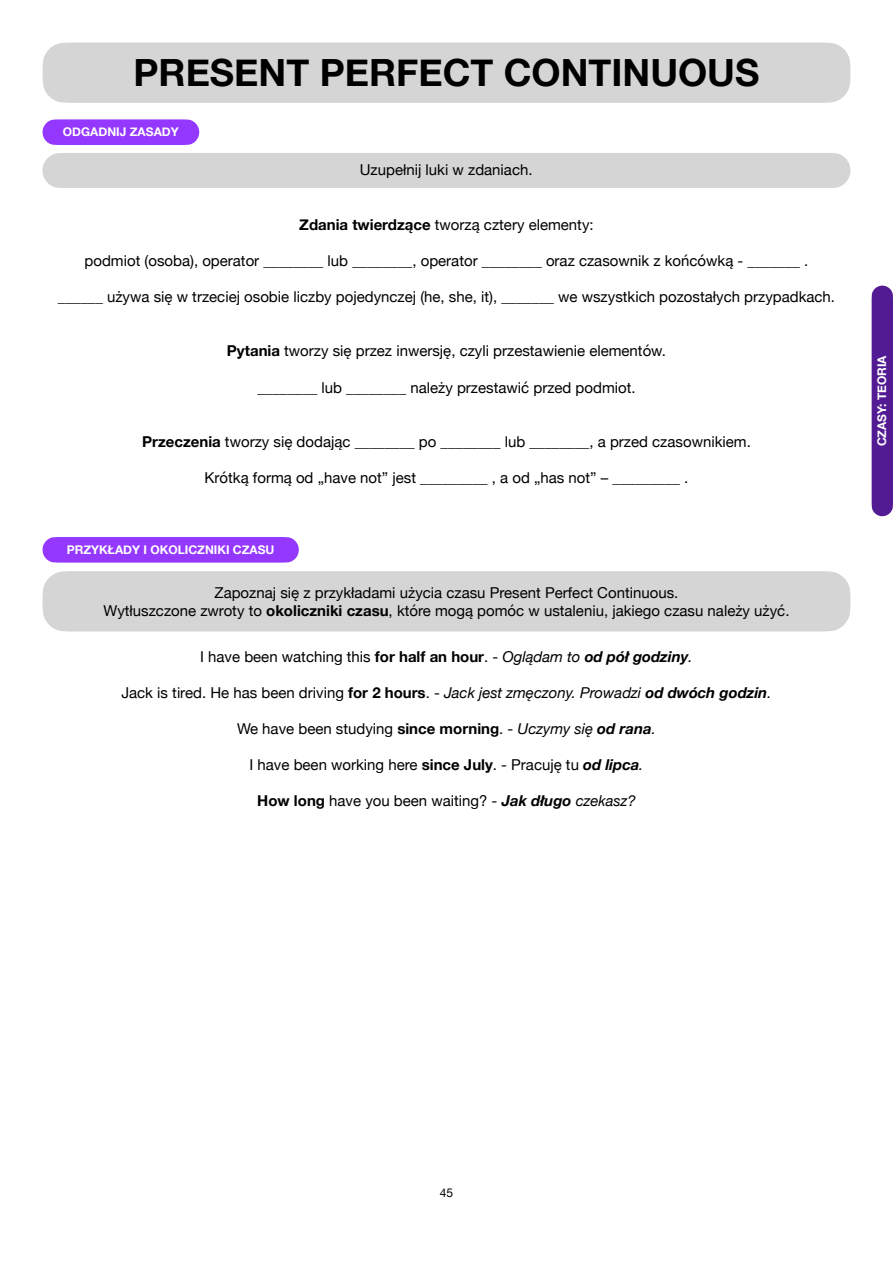
<style>
.page{position:relative;width:893px;height:1263px;background:#fff}
.page>*{position:absolute;margin:0;border:0;box-sizing:border-box;transform-origin:0 0}
.t1{font:700 37.5px "Helvetica Neue";color:#000}
.t2{font:15px/18px "Helvetica Neue";color:#000;text-align:center}
.t3{font:700 12px "Helvetica Neue";color:#fff}
.t4{font:12px "Helvetica Neue";color:#000}
.s1{font-weight:700}
.s2{font-style:italic}
.s3{font-weight:700;font-style:italic}
</style>
<div class="page">
<div style="left:43px;top:43px;width:807px;height:60px;background:#d5d5d5"></div>
<svg style="left:43px;top:119px;width:156px;height:26px;background:#9940ff"></svg>
<div style="left:43px;top:537px;width:256px;height:26px;background:#9437ff"></div>
<div style="left:43px;top:153px;width:807px;height:35px;background:#d5d5d5"></div>
<div style="left:43px;top:571px;width:807px;height:60px;background:#d5d5d5"></div>
<div style="left:872px;top:286px;width:21px;height:230px;background:#531b93"></div>
<h1 class="t1" style="left:134px;top:43px;width:627px">PRESENT PERFECT CONTINUOUS</h1>
<p class="t3" style="left:63px;top:123px;width:117px">ODGADNIJ ZASADY</p>
<p class="t2" style="left:360px;top:162px;width:174px">Uzupełnij luki w zdaniach.</p>
<p class="t2" style="left:299px;top:217px;width:296px"><span class="s1">Zdania twierdzące</span> tworzą cztery elementy:</p>
<p class="t2" style="left:85px;top:253px;width:725px">podmiot (osoba), operator ________ lub ________, operator ________ oraz czasownik z końcówką - _______ .</p>
<p class="t2" style="left:58px;top:289px;width:779px">______ używa się w trzeciej osobie liczby pojedynczej (he, she, it), _______ we wszystkich pozostałych przypadkach.</p>
<p class="t2" style="left:227px;top:343px;width:441px"><span class="s1">Pytania</span> tworzy się przez inwersję, czyli przestawienie elementów.</p>
<p class="t2" style="left:257px;top:379px;width:380px">________ lub ________ należy przestawić przed podmiot.</p>
<p class="t2" style="left:142px;top:433px;width:610px"><span class="s1">Przeczenia</span> tworzy się dodając ________ po ________ lub ________, a przed czasownikiem.</p>
<p class="t2" style="left:205px;top:469px;width:485px">Krótką formą od „have not” jest _________ , a od „has not” – _________ .</p>
<p class="t3" style="left:67px;top:540px;width:209px">PRZYKŁADY I OKOLICZNIKI CZASU</p>
<p class="t2" style="left:103px;top:585px;width:688px">Zapoznaj się z przykładami użycia czasu Present Perfect Continuous.<br>Wytłuszczone zwroty to <span class="s1">okoliczniki czasu</span>, które mogą pomóc w ustaleniu, jakiego czasu należy użyć.</p>
<p class="t2" style="left:200px;top:648px;width:494px">I have been watching this <span class="s1">for half an hour</span>. - <span class="s2">Oglądam to</span> <span class="s3">od pół godziny</span><span class="s2">.</span></p>
<p class="t2" style="left:121px;top:684px;width:652px">Jack is tired. He has been driving <span class="s1">for 2 hours</span>. - <span class="s2">Jack jest zmęczony. Prowadzi</span> <span class="s3">od dwóch godzin</span><span class="s2">.</span></p>
<p class="t2" style="left:237px;top:720px;width:420px">We have been studying <span class="s1">since morning</span>. - <span class="s2">Uczymy się</span> <span class="s3">od rana</span><span class="s2">.</span></p>
<p class="t2" style="left:249px;top:756px;width:395px">I have been working here <span class="s1">since July</span>. - Pracuję tu <span class="s3">od lipca</span><span class="s2">.</span></p>
<p class="t2" style="left:257px;top:792px;width:380px"><span class="s1">How long</span> have you been waiting? <span class="s2">-</span> <span class="s3">Jak długo</span> <span class="s2">czekasz?</span></p>
<p class="t3" style="left:873px;top:446px;width:93px;rotate:-90deg">CZASY: TEORIA</p>
<p class="t4" style="left:440px;top:1184px;width:15px">45</p>
</div>
